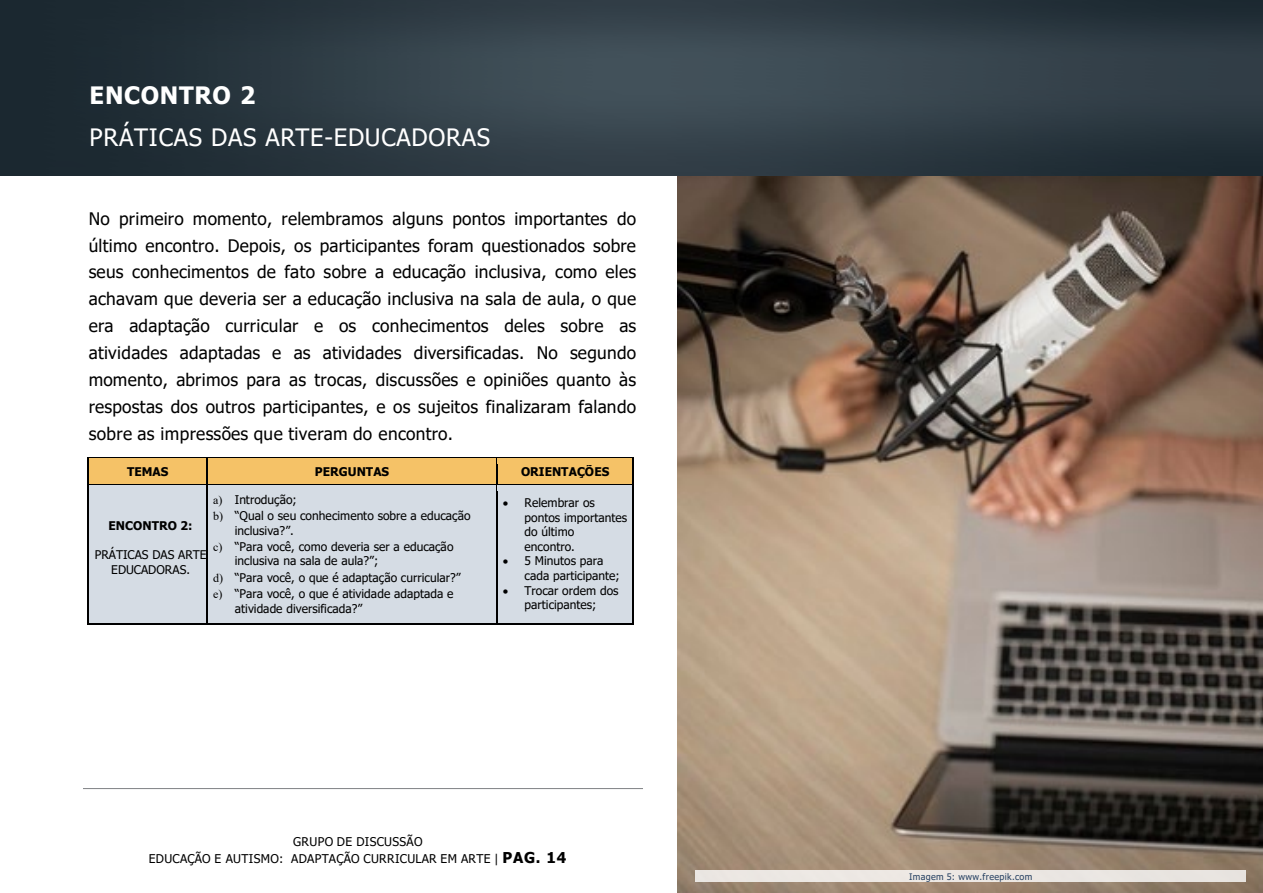
<style>
.page{position:relative;width:1263px;height:893px;background:#fff}
.page>*{position:absolute;margin:0;border:0;box-sizing:border-box;transform-origin:0 0}
.t1{font:24px "Tahoma";letter-spacing:.03em;color:#fff}
.t2{font:700 24px "Tahoma";letter-spacing:.025em;color:#fff}
.t3{font:17.25px/26.8px "Tahoma";letter-spacing:.02em;color:#000;text-align:justify}
.t4{font:12px/14.5px "Tahoma";color:#000}
.t5{font:12px "Tahoma";letter-spacing:.025em;color:#000}
.t6{font:700 12px "Tahoma";color:#000}
.t7{font:9px "Tahoma";letter-spacing:.04em;color:#254061}
.s1{font-family:"Times New Roman"}
.s2{font-weight:700;font-size:15px}
</style>
<div class="page">
<img style="left:678px;top:176px;width:585px;height:717px">
<img style="left:0;top:0;width:1263px;height:175px">
<hr style="left:83px;top:788px;width:560px;height:1px;background:#808285">
<div style="left:695px;top:869px;width:551px;height:12px;background:#ebe7e2"></div>
<div style="left:89px;top:458px;width:118px;height:27px;background:#f5c267"></div>
<div style="left:213px;top:464px;width:278px;height:14px;background:#f5c267"></div>
<div style="left:498px;top:458px;width:135px;height:27px;background:#f5c267"></div>
<hr style="left:89px;top:457px;width:118px;height:1px;background:#000">
<hr style="left:208px;top:457px;width:288px;height:1px;background:#000">
<div style="left:208px;top:458px;width:288px;height:6px;background:#f5c267"></div>
<hr style="left:497px;top:457px;width:136px;height:1px;background:#000">
<div style="left:497px;top:458px;width:136px;height:6px;background:#f5c267"></div>
<div style="left:207px;top:478px;width:290px;height:7px;background:#f5c267"></div>
<div style="left:497px;top:478px;width:136px;height:7px;background:#f5c267"></div>
<div style="left:89px;top:486px;width:118px;height:137px;background:#d5dce4"></div>
<div style="left:208px;top:486px;width:288px;height:137px;background:#d5dce4"></div>
<div style="left:498px;top:486px;width:135px;height:137px;background:#d5dce4"></div>
<svg style="left:88px;top:457px;width:1px;height:35px"></svg>
<hr style="left:89px;top:485px;width:118px;height:1px;background:#000">
<svg style="left:207px;top:457px;width:1px;height:35px"></svg>
<hr style="left:208px;top:485px;width:288px;height:1px;background:#000">
<svg style="left:496px;top:457px;width:1px;height:35px"></svg>
<hr style="left:497px;top:485px;width:136px;height:1px;background:#000">
<div style="left:497px;top:486px;width:136px;height:6px;background:#d5dce4"></div>
<svg style="left:633px;top:457px;width:1px;height:35px"></svg>
<hr style="left:88px;top:492px;width:1px;height:131px;background:#000">
<hr style="left:89px;top:623px;width:118px;height:1px;background:#000">
<hr style="left:207px;top:492px;width:1px;height:131px;background:#000">
<hr style="left:208px;top:623px;width:288px;height:1px;background:#000">
<div style="left:497px;top:617px;width:136px;height:6px;background:#d5dce4"></div>
<hr style="left:496px;top:492px;width:1px;height:131px;background:#000">
<hr style="left:497px;top:623px;width:136px;height:1px;background:#000">
<hr style="left:633px;top:492px;width:1px;height:131px;background:#000">
<p class="t2" style="left:90px;top:78px;width:167px">ENCONTRO 2</p>
<p class="t1" style="left:90px;top:121px;width:402px">PRÁTICAS DAS ARTE-EDUCADORAS</p>
<p class="t3" style="left:89px;top:206px;width:549px">No primeiro momento, relembramos alguns pontos importantes do último encontro. Depois, os participantes foram questionados sobre seus conhecimentos de fato sobre a educação inclusiva, como eles achavam que deveria ser a educação inclusiva na sala de aula, o que era adaptação curricular e os conhecimentos deles sobre as atividades adaptadas e as atividades diversificadas. No segundo momento, abrimos para as trocas, discussões e opiniões quanto às respostas dos outros participantes, e os sujeitos finalizaram falando sobre as impressões que tiveram do encontro.</p>
<p class="t6" style="left:127px;top:463px;width:43px">TEMAS</p>
<p class="t6" style="left:315px;top:463px;width:76px">PERGUNTAS</p>
<p class="t6" style="left:521px;top:463px;width:90px">ORIENTAÇÕES</p>
<p class="t4" style="left:213px;top:492px;width:259px;line-height:16.4px"><span class="s1">a)</span> Introdução;<br><span class="s1">b)</span> “Qual o seu conhecimento sobre a educação</p>
<p class="t4" style="left:213px;top:523px;width:242px;line-height:16.4px;text-indent:22px">inclusiva?”.<br><span class="s1">c)</span> “Para você, como deveria ser a educação</p>
<p class="t4" style="left:213px;top:553px;width:249px;line-height:16.4px;text-indent:22px">inclusiva na sala de aula?”;<br><span class="s1">d)</span> “Para você, o que é adaptação curricular?” <span class="s1">e)</span> “Para você, o que é atividade adaptada e</p>
<p class="t4" style="left:235px;top:602px;width:129px">atividade diversificada?”</p>
<p class="t6" style="left:109px;top:517px;width:85px">ENCONTRO 2:</p>
<p class="t4" style="left:95px;top:548px;width:113px;text-align:center">PRÁTICAS DAS ARTE<br>EDUCADORAS.</p>
<p class="t4" style="left:525px;top:496px;width:104px;text-indent:-22px">• Relembrar os pontos importantes do último encontro.</p>
<p class="t4" style="left:525px;top:554px;width:97px;text-indent:-22px">• 5 Minutos para cada participante;</p>
<p class="t4" style="left:503px;top:583px;width:117px;text-align:center">• Trocar ordem dos participantes;</p>
<p class="t5" style="left:293px;top:833px;width:131px">GRUPO DE DISCUSSÃO</p>
<p class="t5" style="left:149px;top:851px;width:419px">EDUCAÇÃO E AUTISMO: ADAPTAÇÃO CURRICULAR EM ARTE | <span class="s2">PAG. 14</span></p>
<p class="t7" style="left:909px;top:870px;width:125px">Imagem 5: www.freepik.com</p>
</div>
